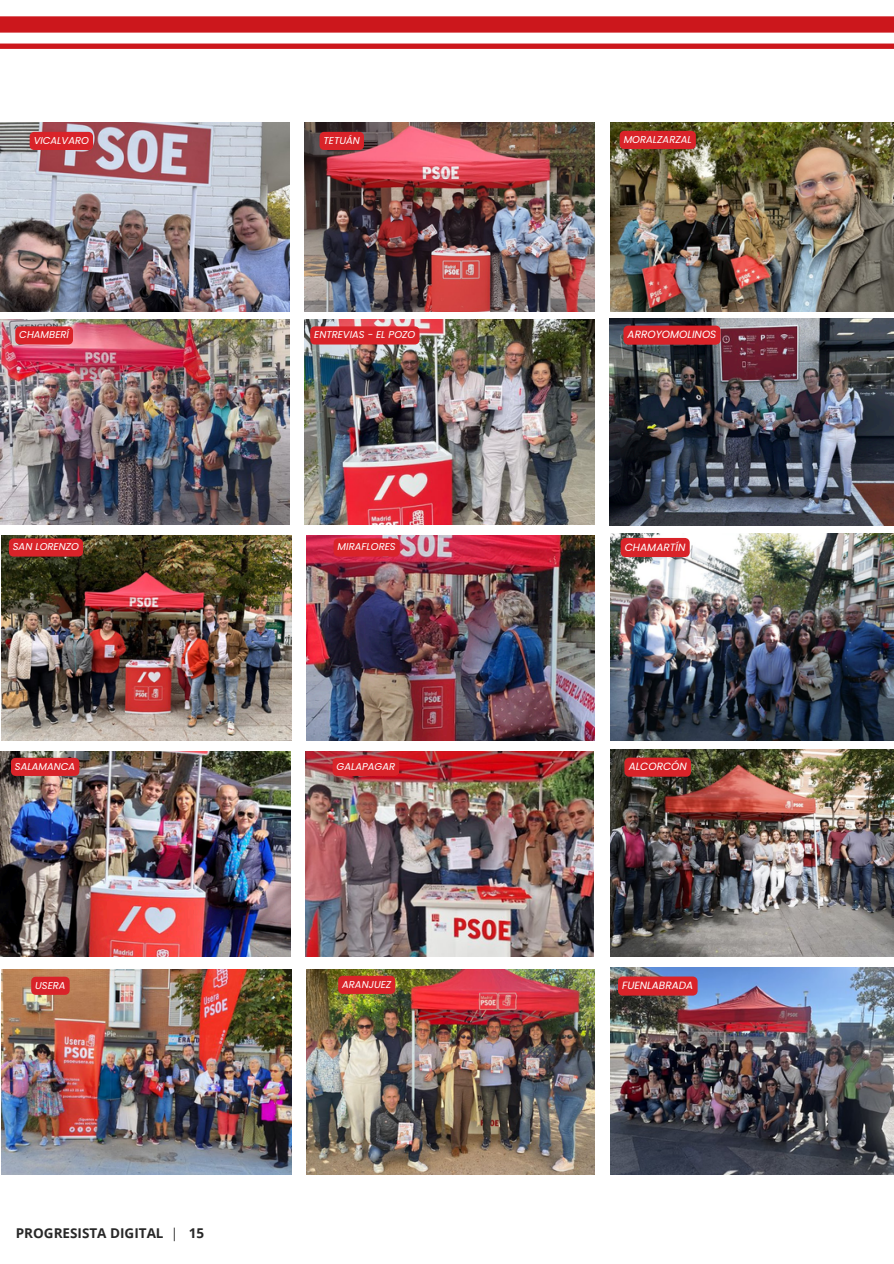
<style>
.page{position:relative;width:894px;height:1264px;background:#fff}
.page>*{position:absolute;margin:0;border:0;box-sizing:border-box;transform-origin:0 0}
.t1{font:700 13.5px "Open Sans";color:#282828}
.t2{font:italic 10.5px "Poppins";color:#fff}
.t3{font:italic 10.05px "Poppins";color:#fff}
.s1{font-weight:400}
</style>
<div class="page">
<svg style="left:0;top:16px;width:893px;height:33px"></svg>
<img style="left:0;top:123px;width:290px;height:189px">
<img style="left:0;top:320px;width:290px;height:204px">
<img style="left:304px;top:123px;width:290px;height:189px">
<img style="left:304px;top:320px;width:290px;height:204px">
<img style="left:610px;top:123px;width:283px;height:189px">
<img style="left:609px;top:318px;width:284px;height:207px">
<img style="left:1px;top:535px;width:290px;height:205px">
<img style="left:306px;top:535px;width:288px;height:205px">
<img style="left:610px;top:533px;width:283px;height:207px">
<img style="left:0;top:751px;width:291px;height:205px">
<img style="left:305px;top:751px;width:288px;height:205px">
<img style="left:610px;top:749px;width:283px;height:207px">
<img style="left:1px;top:969px;width:290px;height:204px">
<img style="left:306px;top:969px;width:288px;height:204px">
<img style="left:610px;top:967px;width:283px;height:207px">
<svg style="left:30px;top:132px;width:63px;height:18px"></svg>
<svg style="left:319px;top:132px;width:45px;height:18px"></svg>
<svg style="left:15px;top:326px;width:58px;height:18px"></svg>
<div style="left:310px;top:326px;width:109px;height:18px;background:#d92329"></div>
<svg style="left:623px;top:325px;width:97px;height:20px;background:#cf252b"></svg>
<svg style="left:619px;top:131px;width:76px;height:18px"></svg>
<svg style="left:9px;top:538px;width:74px;height:18px"></svg>
<svg style="left:333px;top:538px;width:66px;height:18px"></svg>
<svg style="left:620px;top:538px;width:69px;height:19px"></svg>
<svg style="left:11px;top:757px;width:68px;height:19px"></svg>
<svg style="left:332px;top:757px;width:67px;height:19px"></svg>
<svg style="left:624px;top:757px;width:66px;height:19px"></svg>
<svg style="left:31px;top:976px;width:39px;height:18px"></svg>
<svg style="left:338px;top:975px;width:57px;height:18px"></svg>
<svg style="left:617px;top:976px;width:80px;height:19px;background:#d3272d"></svg>
<p class="t3" style="left:34px;top:133px;width:57px">VICALVARO</p>
<p class="t3" style="left:323px;top:133px;width:38px">TETUÁN</p>
<p class="t3" style="left:623px;top:132px;width:70px">MORALZARZAL</p>
<p class="t3" style="left:19px;top:328px;width:51px">CHAMBERÍ</p>
<p class="t3" style="left:314px;top:328px;width:103px">ENTREVIAS - EL POZO</p>
<p class="t2" style="left:627px;top:327px;width:90px">ARROYOMOLINOS</p>
<p class="t3" style="left:13px;top:540px;width:68px">SAN LORENZO</p>
<p class="t3" style="left:337px;top:540px;width:60px">MIRAFLORES</p>
<p class="t2" style="left:624px;top:539px;width:62px">CHAMARTÍN</p>
<p class="t3" style="left:15px;top:759px;width:62px">SALAMANCA</p>
<p class="t3" style="left:336px;top:759px;width:60px">GALAPAGAR</p>
<p class="t2" style="left:628px;top:759px;width:60px">ALCORCÓN</p>
<p class="t3" style="left:35px;top:978px;width:32px">USERA</p>
<p class="t3" style="left:342px;top:977px;width:51px">ARANJUEZ</p>
<p class="t2" style="left:622px;top:978px;width:73px">FUENLABRADA</p>
<p class="t1" style="left:16px;top:1223px;width:190px">PROGRESISTA DIGITAL <span class="s1">|</span> 15</p>
</div>
